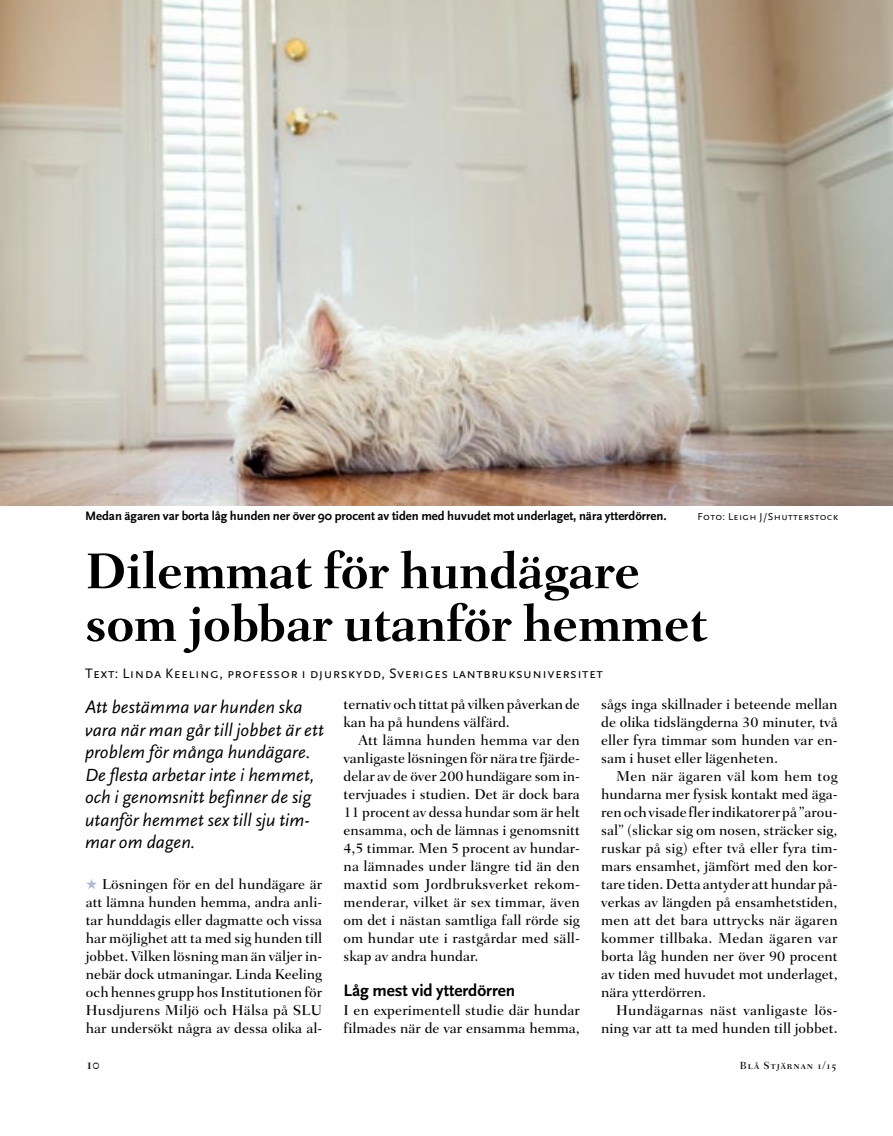
<style>
.page{position:relative;width:893px;height:1136px;background:#fff}
.page>*{position:absolute;margin:0;border:0;box-sizing:border-box;transform-origin:0 0}
.t1{font:700 51px/52.7px "Fairfield LH";letter-spacing:-.01em;color:#000}
.t2{font:italic 18.3px/22.5px "Scala Sans";letter-spacing:.005em;color:#000}
.t3{font:700 17.25px "Scala Sans";color:#000}
.t4{font:15px "Fairfield LH Medium SC";color:#000}
.t5{font:500 14.55px/18px "Fairfield LH";color:#000;text-align:justify}
.t6{font:500 14.55px/18px "Fairfield LH";letter-spacing:.02em;color:#000;text-align:right}
.t7{font:14.25px "Scala Sans Caps";letter-spacing:.035em;color:#000}
.t8{font:700 12.75px "Scala Sans";color:#000}
.t9{font:10.5px "Scala Sans Caps";letter-spacing:.035em;color:#000}
.t10{font:10.5px "Fairfield LH Medium SC";letter-spacing:.095em;color:#000}
.s1{color:#abbcda}
</style>
<div class="page">
<img style="left:0;top:0;width:893px;height:505px">
<p class="t8" style="left:85px;top:510px;width:583px">Medan ägaren var borta låg hunden ner över 90 procent av tiden med huvudet mot underlaget, nära ytterdörren.</p>
<p class="t9" style="left:697px;top:510px;width:142px">Foto: Leigh J/Shutterstock</p>
<h1 class="t1" style="left:85px;top:549px;width:624px">Dilemmat för hundägare som jobbar utanför hemmet</h1>
<p class="t7" style="left:85px;top:664px;width:519px">Text: Linda Keeling, professor i djurskydd, Sveriges lantbruksuniversitet</p>
<p class="t2" style="left:85px;top:697px;width:240px">Att bestämma var hunden ska vara när man går till jobbet är ett problem för många hundägare.<br>De flesta arbetar inte i hemmet, och i genomsnitt befinner de sig utanför hemmet sex till sju tim&shy;mar om dagen.</p>
<p class="t5" style="left:343px;top:696px;width:238px">ternativ och tittat på vilken påverkan de kan ha på hundens välfärd.</p>
<p class="t5" style="left:343px;top:732px;width:238px;text-indent:15px">Att lämna hunden hemma var den vanligaste lösningen för nära tre fjärde&shy;delar av de över 200 hundägare som in&shy;tervjuades i studien. Det är dock bara 11 procent av dessa hundar som är helt ensamma, och de lämnas i genomsnitt 4,5 timmar. Men 5 procent av hundar&shy;na lämnades under längre tid än den maxtid som Jordbruksverket rekom&shy;menderar, vilket är sex timmar, även om det i nästan samtliga fall rörde sig om hundar ute i rastgårdar med säll&shy;skap av andra hundar.</p>
<p class="t3" style="left:343px;top:983px;width:173px">Låg mest vid ytterdörren</p>
<p class="t5" style="left:343px;top:1002px;width:238px">I en experimentell studie där hundar filmades när de var ensamma hemma,</p>
<p class="t5" style="left:601px;top:696px;width:238px">sågs inga skillnader i beteende mellan de olika tidslängderna 30 minuter, två eller fyra timmar som hunden var en&shy;sam i huset eller lägenheten.</p>
<p class="t5" style="left:601px;top:768px;width:238px;text-indent:15px">Men när ägaren väl kom hem tog hundarna mer fysisk kontakt med äga&shy;ren och visade fler indikatorer på ”arou&shy;sal” (slickar sig om nosen, sträcker sig, ruskar på sig) efter två eller fyra tim&shy;mars ensamhet, jämfört med den kor&shy;tare tiden. Detta antyder att hundar på&shy;verkas av längden på ensamhetstiden, men att det bara uttrycks när ägaren kommer tillbaka. Medan ägaren var borta låg hunden ner över 90 procent av tiden med huvudet mot underlaget, nära ytterdörren.</p>
<p class="t6" style="left:601px;top:1002px;width:238px">Hundägarnas näst vanligaste lös&shy;ning var att ta med hunden till jobbet.</p>
<p class="t5" style="left:86px;top:876px;width:238px"><span class="s1">★</span> Lösningen för en del hundägare är att lämna hunden hemma, andra anli&shy;tar hunddagis eller dagmatte och vissa har möjlighet att ta med sig hunden till jobbet. Vilken lösning man än väljer in&shy;nebär dock utmaningar. Linda Keeling och hennes grupp hos Institutionen för Husdjurens Miljö och Hälsa på SLU har undersökt några av dessa olika al-</p>
<p class="t4" style="left:87px;top:1055px;width:15px">10</p>
<p class="t10" style="left:740px;top:1059px;width:98px">Blå Stjärnan 1/15</p>
</div>
